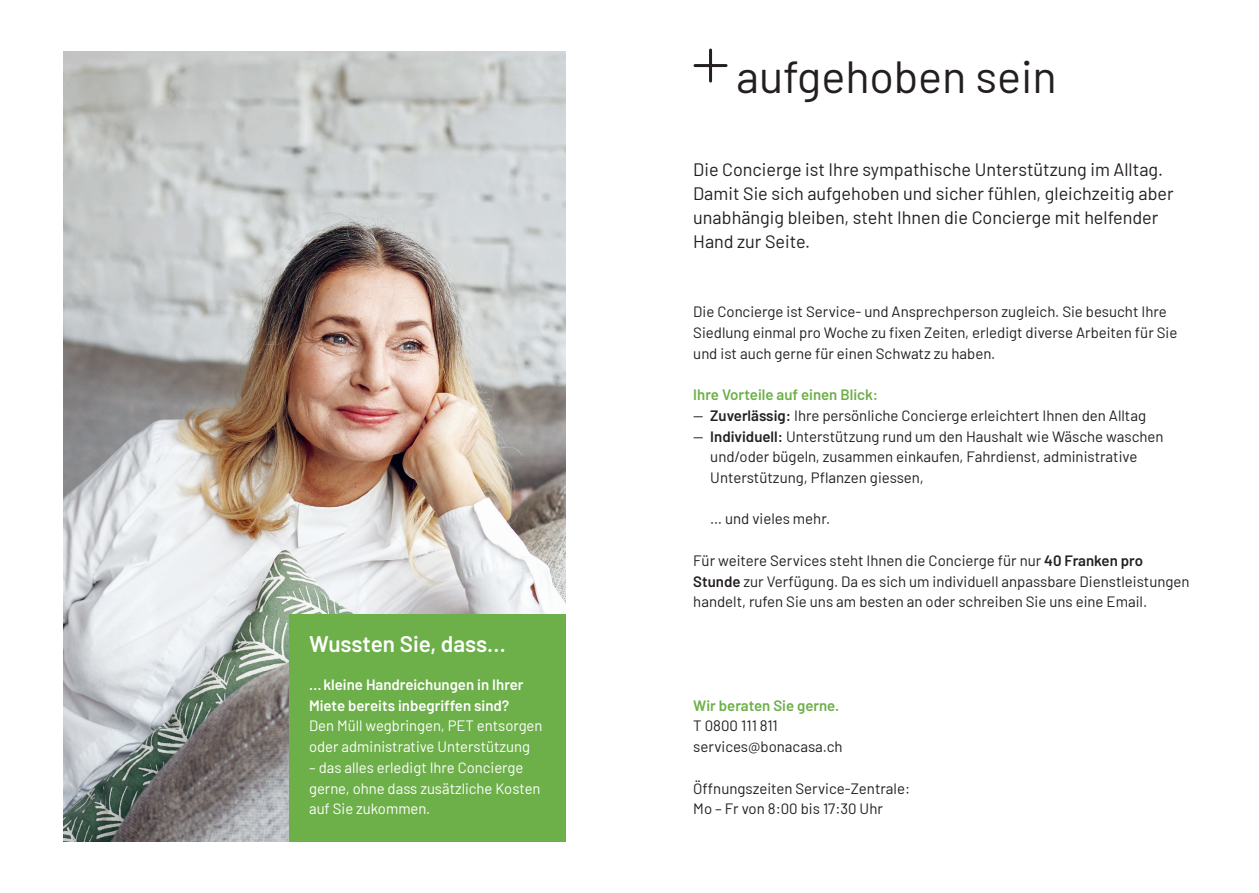
<style>
.page{position:relative;width:1259px;height:893px;background:#fff}
.page>*{position:absolute;margin:0;border:0;box-sizing:border-box;transform-origin:0 0}
.t1{font:45px "Barlow";color:#231f20}
.t2{font:600 22.5px "Barlow";color:#fff}
.t3{font:18px/24.2px "Barlow";color:#231f20}
.t4{font:15px/20.7px "Barlow";color:#231f20}
.t5{font:15px/20.7px "Barlow";color:#fff}
.t6{font:600 15px/20.7px "Barlow";color:#fff}
.t7{font:600 15px "Barlow";color:#6daf49}
.s1{font-weight:600}
</style>
<div class="page">
<img style="left:64px;top:52px;width:502px;height:790px">
<div style="left:289px;top:614px;width:277px;height:228px;background:#6daf49"></div>
<hr style="left:709px;top:50px;width:3px;height:31px;background:#231f20">
<hr style="left:695px;top:64px;width:31px;height:3px;background:#231f20">
<h2 class="t2" style="left:309px;top:627px;width:198px">Wussten Sie, dass…</h2>
<p class="t6" style="left:309px;top:673px;width:216px">…kleine Handreichungen in Ihrer<br>Miete bereits inbegriffen sind?</p>
<p class="t5" style="left:309px;top:714px;width:235px">Den Müll wegbringen, PET entsorgen oder administrative Unterstützung</p>
<p class="t5" style="left:309px;top:756px;width:233px">– das alles erledigt Ihre Concierge gerne, ohne dass zusätzliche Kosten auf Sie zukommen.</p>
<h1 class="t1" style="left:736px;top:44px;width:322px">aufgehoben sein</h1>
<p class="t3" style="left:693px;top:156px;width:482px">Die Concierge ist Ihre sympathische Unterstützung im Alltag.<br>Damit Sie sich aufgehoben und sicher fühlen, gleichzeitig aber unabhängig bleiben, steht Ihnen die Concierge mit helfender Hand zur Seite.</p>
<p class="t4" style="left:693px;top:300px;width:485px">Die Concierge ist Service- und Ansprechperson zugleich. Sie besucht Ihre<br>Siedlung einmal pro Woche zu fixen Zeiten, erledigt diverse Arbeiten für Sie und ist auch gerne für einen Schwatz zu haben.</p>
<p class="t7" style="left:693px;top:384px;width:186px">Ihre Vorteile auf einen Blick:</p>
<p class="t4" style="left:693px;top:404px;width:454px">— <span class="s1">Zuverlässig:</span> Ihre persönliche Concierge erleichtert Ihnen den Alltag</p>
<p class="t4" style="left:710px;top:425px;width:455px;text-indent:-17px">— <span class="s1">Individuell:</span> Unterstützung rund um den Haushalt wie Wäsche waschen und/oder bügeln, zusammen einkaufen, Fahrdienst, administrative<br>Unterstützung, Pflanzen giessen,</p>
<p class="t4" style="left:710px;top:507px;width:122px">… und vieles mehr.</p>
<p class="t4" style="left:693px;top:549px;width:498px">Für weitere Services steht Ihnen die Concierge für nur <span class="s1">40 Franken pro<br>Stunde</span> zur Verfügung. Da es sich um individuell anpassbare Dienstleistungen handelt, rufen Sie uns am besten an oder schreiben Sie uns eine Email.</p>
<p class="t7" style="left:693px;top:694px;width:147px">Wir beraten Sie gerne.</p>
<p class="t4" style="left:693px;top:714px;width:151px">T 0800 111 811 services@bonacasa.ch</p>
<p class="t4" style="left:693px;top:777px;width:218px">Öffnungszeiten Service-Zentrale:<br>Mo – Fr von 8:00 bis 17:30 Uhr</p>
</div>
